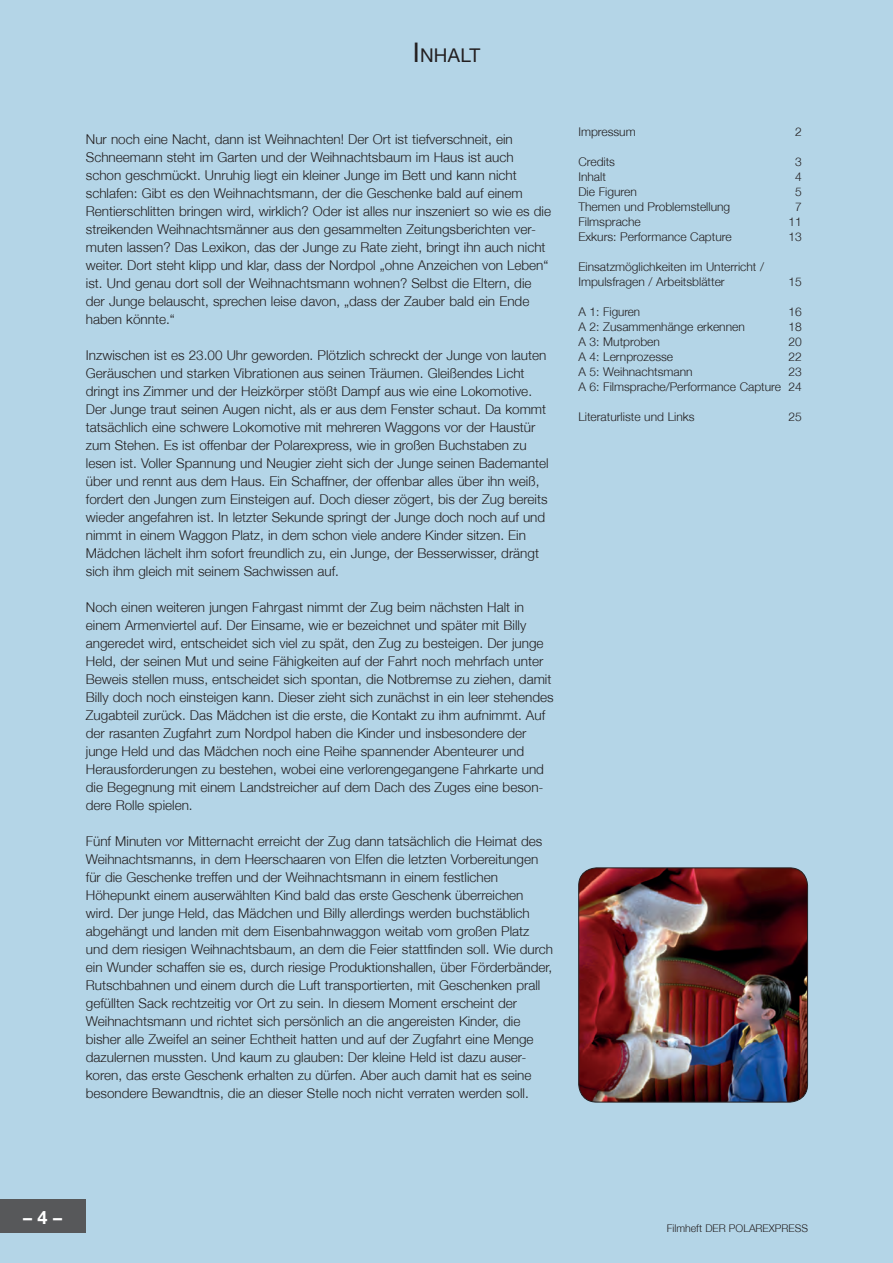
<style>
.page{position:relative;width:893px;height:1263px;background:#b4d5e7}
.page>*{position:absolute;margin:0;border:0;box-sizing:border-box;transform-origin:0 0}
.t1{font:18.9px "Helvetica Neue LT";letter-spacing:.015em;color:#231f20}
.t2{font:700 18px "Helvetica Neue";color:#fff}
.t3{font:300 13.5px/18px "Helvetica Neue";color:#231f20}
.t4{font:300 12px/15px "Helvetica Neue";color:#231f20}
.t5{font:300 10.65px "Helvetica Neue";color:#231f20}
.s1{font-size:27px}
</style>
<div class="page">
<div style="left:0;top:1199px;width:85px;height:34px;background:#57585a"></div>
<img style="left:579px;top:868px;width:228px;height:234px">
<div style="left:578px;top:867px;width:230px;height:235px;border:1px solid #231f20;border-radius:18px"></div>
<h1 class="t1" style="left:413px;top:44px;width:69px"><span class="s1">I</span>nhalt</h1>
<p class="t3" style="left:86px;top:130px;width:467px">Nur noch eine Nacht, dann ist Weihnachten! Der Ort ist tiefverschneit, ein Schneemann steht im Garten und der Weihnachtsbaum im Haus ist auch schon geschmückt. Unruhig liegt ein kleiner Junge im Bett und kann nicht schlafen: Gibt es den Weihnachtsmann, der die Geschenke bald auf einem Rentierschlitten bringen wird, wirklich? Oder ist alles nur inszeniert so wie es die streikenden Weihnachtsmänner aus den gesammelten Zeitungsberichten ver&shy;muten lassen? Das Lexikon, das der Junge zu Rate zieht, bringt ihn auch nicht weiter. Dort steht klipp und klar, dass der Nordpol „ohne Anzeichen von Leben“ ist. Und genau dort soll der Weihnachtsmann wohnen? Selbst die Eltern, die der Junge belauscht, sprechen leise davon, „dass der Zauber bald ein Ende haben könnte.“</p>
<p class="t3" style="left:86px;top:346px;width:464px">Inzwischen ist es 23.00 Uhr geworden. Plötzlich schreckt der Junge von lauten Geräuschen und starken Vibrationen aus seinen Träumen. Gleißendes Licht dringt ins Zimmer und der Heizkörper stößt Dampf aus wie eine Lokomotive.<br>Der Junge traut seinen Augen nicht, als er aus dem Fenster schaut. Da kommt tatsächlich eine schwere Lokomotive mit mehreren Waggons vor der Haustür zum Stehen. Es ist offenbar der Polarexpress, wie in großen Buchstaben zu lesen ist. Voller Spannung und Neugier zieht sich der Junge seinen Bademantel über und rennt aus dem Haus. Ein Schaffner, der offenbar alles über ihn weiß, fordert den Jungen zum Einsteigen auf. Doch dieser zögert, bis der Zug bereits wieder angefahren ist. In letzter Sekunde springt der Junge doch noch auf und nimmt in einem Waggon Platz, in dem schon viele andere Kinder sitzen. Ein Mädchen lächelt ihm sofort freundlich zu, ein Junge, der Besserwisser, drängt sich ihm gleich mit seinem Sachwissen auf.</p>
<p class="t3" style="left:86px;top:598px;width:469px">Noch einen weiteren jungen Fahrgast nimmt der Zug beim nächsten Halt in einem Armenviertel auf. Der Einsame, wie er bezeichnet und später mit Billy angeredet wird, entscheidet sich viel zu spät, den Zug zu besteigen. Der junge Held, der seinen Mut und seine Fähigkeiten auf der Fahrt noch mehrfach unter Beweis stellen muss, entscheidet sich spontan, die Notbremse zu ziehen, damit Billy doch noch einsteigen kann. Dieser zieht sich zunächst in ein leer stehendes Zugabteil zurück. Das Mädchen ist die erste, die Kontakt zu ihm aufnimmt. Auf der rasanten Zugfahrt zum Nordpol haben die Kinder und insbesondere der junge Held und das Mädchen noch eine Reihe spannender Abenteurer und Herausforderungen zu bestehen, wobei eine verlorengegangene Fahrkarte und die Begegnung mit einem Landstreicher auf dem Dach des Zuges eine beson&shy;dere Rolle spielen.</p>
<p class="t3" style="left:86px;top:832px;width:469px">Fünf Minuten vor Mitternacht erreicht der Zug dann tatsächlich die Heimat des Weihnachtsmanns, in dem Heerschaaren von Elfen die letzten Vorbereitungen für die Geschenke treffen und der Weihnachtsmann in einem festlichen Höhepunkt einem auserwählten Kind bald das erste Geschenk überreichen wird. Der junge Held, das Mädchen und Billy allerdings werden buchstäblich abgehängt und landen mit dem Eisenbahnwaggon weitab vom großen Platz und dem riesigen Weihnachtsbaum, an dem die Feier stattfinden soll. Wie durch ein Wunder schaffen sie es, durch riesige Produktionshallen, über Förderbänder, Rutschbahnen und einem durch die Luft transportierten, mit Geschenken prall gefüllten Sack rechtzeitig vor Ort zu sein. In diesem Moment erscheint der Weihnachtsmann und richtet sich persönlich an die angereisten Kinder, die bisher alle Zweifel an seiner Echtheit hatten und auf der Zugfahrt eine Menge dazulernen mussten. Und kaum zu glauben: Der kleine Held ist dazu auser&shy;koren, das erste Geschenk erhalten zu dürfen. Aber auch damit hat es seine besondere Bewandtnis, die an dieser Stelle noch nicht verraten werden soll.</p>
<p class="t4" style="left:578px;top:124px;width:59px">Impressum</p>
<p class="t4" style="left:795px;top:124px;width:8px">2</p>
<p class="t4" style="left:578px;top:154px;width:38px">Credits</p>
<p class="t4" style="left:795px;top:154px;width:8px">3</p>
<p class="t4" style="left:578px;top:169px;width:29px">Inhalt</p>
<p class="t4" style="left:795px;top:169px;width:8px">4</p>
<p class="t4" style="left:578px;top:184px;width:60px">Die Figuren</p>
<p class="t4" style="left:795px;top:184px;width:8px">5</p>
<p class="t4" style="left:578px;top:199px;width:153px">Themen und Problemstellung</p>
<p class="t4" style="left:795px;top:199px;width:8px">7</p>
<p class="t4" style="left:578px;top:214px;width:64px">Filmsprache</p>
<p class="t4" style="left:789px;top:214px;width:15px">11</p>
<p class="t4" style="left:578px;top:229px;width:155px">Exkurs: Performance Capture</p>
<p class="t4" style="left:789px;top:229px;width:15px">13</p>
<p class="t4" style="left:578px;top:259px;width:187px">Einsatzmöglichkeiten im Unterricht /<br>Impulsfragen / Arbeitsblätter</p>
<p class="t4" style="left:789px;top:274px;width:15px">15</p>
<p class="t4" style="left:578px;top:304px;width:63px">A 1: Figuren</p>
<p class="t4" style="left:789px;top:304px;width:15px">16</p>
<p class="t4" style="left:578px;top:319px;width:168px">A 2: Zusammenhänge erkennen</p>
<p class="t4" style="left:789px;top:319px;width:15px">18</p>
<p class="t4" style="left:578px;top:334px;width:83px">A 3: Mutproben</p>
<p class="t4" style="left:789px;top:334px;width:15px">20</p>
<p class="t4" style="left:578px;top:349px;width:96px">A 4: Lernprozesse</p>
<p class="t4" style="left:789px;top:349px;width:15px">22</p>
<p class="t4" style="left:578px;top:364px;width:116px">A 5: Weihnachtsmann</p>
<p class="t4" style="left:578px;top:364px;width:225px;text-align:right">23<br>A 6: Filmsprache/Performance Capture 24</p>
<p class="t4" style="left:578px;top:409px;width:118px">Literaturliste und Links</p>
<p class="t4" style="left:789px;top:409px;width:15px">25</p>
<h2 class="t2" style="left:23px;top:1206px;width:41px">– 4 –</h2>
<p class="t5" style="left:667px;top:1221px;width:143px">Filmheft DER POLAREXPRESS</p>
</div>
